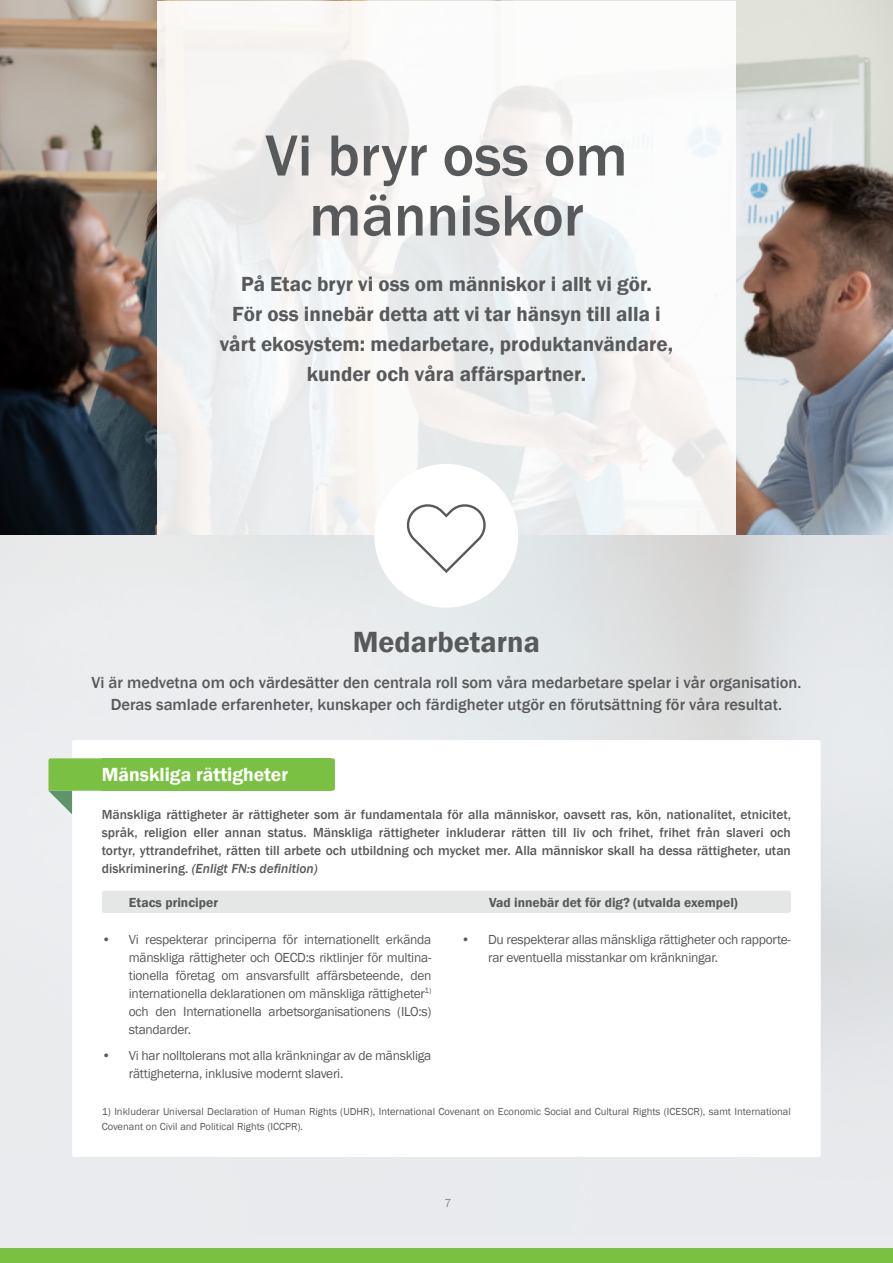
<style>
.page{position:relative;width:893px;height:1263px;background:#fff}
.page>*{position:absolute;margin:0;border:0;box-sizing:border-box;transform-origin:0 0}
.t1{font:500 60px/60px "Franklin Gothic";color:#58595b;text-align:center}
.t2{font:600 30px "Franklin Gothic";color:#58595b}
.t3{font:600 21px/30px "Franklin Gothic";color:#58595b;text-align:center}
.t4{font:600 19.5px "Franklin Gothic";color:#fff}
.t5{font:500 16.5px/22.5px "Franklin Gothic";color:#58595b;text-align:center}
.t6{font:13.5px/18px "Franklin Gothic";letter-spacing:-.02em;color:#58595b}
.t7{font:500 13.5px/18px "Franklin Gothic";color:#58595b;text-align:justify}
.t8{font:600 13.5px "Franklin Gothic";color:#58595b}
.t9{font:12px "Franklin Gothic";color:#84888c}
.t10{font:10.5px/15px "Franklin Gothic";color:#58595b}
.s1{font-style:italic}
</style>
<div class="page">
<img style="left:0;top:0;width:893px;height:536px">
<svg style="left:157px;top:1px;width:579px;height:535px;fill:#f5f4f3"></svg>
<div style="left:0;top:536px;width:893px;height:712px;background:#e9ebee"></div>
<div style="left:0;top:1248px;width:893px;height:15px;background:#7ac143"></div>
<div style="left:72px;top:740px;width:749px;height:417px;background:#fff;border-radius:2px"></div>
<div style="left:102px;top:891px;width:689px;height:22px;background:#e4e7e5;border-radius:2px"></div>
<svg style="left:48px;top:758px;width:54px;height:56px"></svg>
<div style="left:374px;top:464px;width:144px;height:144px;background:#fff;border-radius:50%"></div>
<svg style="left:406px;top:504px;width:80px;height:69px"></svg>
<div style="left:102px;top:758px;width:229px;height:33px;background:#7ac143"></div>
<div style="left:326px;top:758px;width:9px;height:33px;background:#7ac143;border-radius:2px"></div>
<h1 class="t1" style="left:265px;top:126px;width:364px">Vi bryr oss om människor</h1>
<h3 class="t3" style="left:220px;top:269px;width:455px">På Etac bryr vi oss om människor i allt vi gör.<br>För oss innebär detta att vi tar hänsyn till alla i vårt ekosystem: medarbetare, produktanvändare, kunder och våra affärspartner.</h3>
<h2 class="t2" style="left:353px;top:624px;width:189px">Medarbetarna</h2>
<p class="t5" style="left:91px;top:671px;width:711px">Vi är medvetna om och värdesätter den centrala roll som våra medarbetare spelar i vår organisation.<br>Deras samlade erfarenheter, kunskaper och färdigheter utgör en förutsättning för våra resultat.</p>
<h3 class="t4" style="left:102px;top:763px;width:188px">Mänskliga rättigheter</h3>
<p class="t7" style="left:102px;top:805px;width:691px">Mänskliga rättigheter är rättigheter som är fundamentala för alla människor, oavsett ras, kön, nationalitet, etnicitet, språk, religion eller annan status. Mänskliga rättigheter inkluderar rätten till liv och frihet, frihet från slaveri och tortyr, yttrandefrihet, rätten till arbete och utbildning och mycket mer. Alla människor skall ha dessa rättigheter, utan diskriminering. <span class="s1">(Enligt FN:s definition)</span></p>
<p class="t8" style="left:129px;top:894px;width:91px">Etacs principer</p>
<p class="t8" style="left:489px;top:894px;width:250px">Vad innebär det för dig? (utvalda exempel)</p>
<p class="t6" style="left:129px;top:930px;width:304px;text-align:justify;text-indent:-27px">• Vi respekterar principerna för internationellt erkända mänskliga rättigheter och OECD:s riktlinjer för multina&shy;tionella företag om ansvarsfullt affärsbeteende, den internationella deklarationen om mänskliga rättigheter<sup>1) </sup>och den Internationella arbetsorganisationens (ILO:s) standarder.</p>
<p class="t6" style="left:129px;top:1047px;width:304px;text-indent:-27px">• Vi har nolltolerans mot alla kränkningar av de mänskliga rättigheterna, inklusive modernt slaveri.</p>
<p class="t6" style="left:488px;top:930px;width:304px;text-indent:-27px">• Du respekterar allas mänskliga rättigheter och rapporte&shy;rar eventuella misstankar om kränkningar.</p>
<p class="t10" style="left:102px;top:1104px;width:691px">1) Inkluderar Universal Declaration of Human Rights (UDHR), International Covenant on Economic Social and Cultural Rights (ICESCR), samt International<br>Covenant on Civil and Political Rights (ICCPR).</p>
<p class="t9" style="left:444px;top:1195px;width:9px">7</p>
</div>
